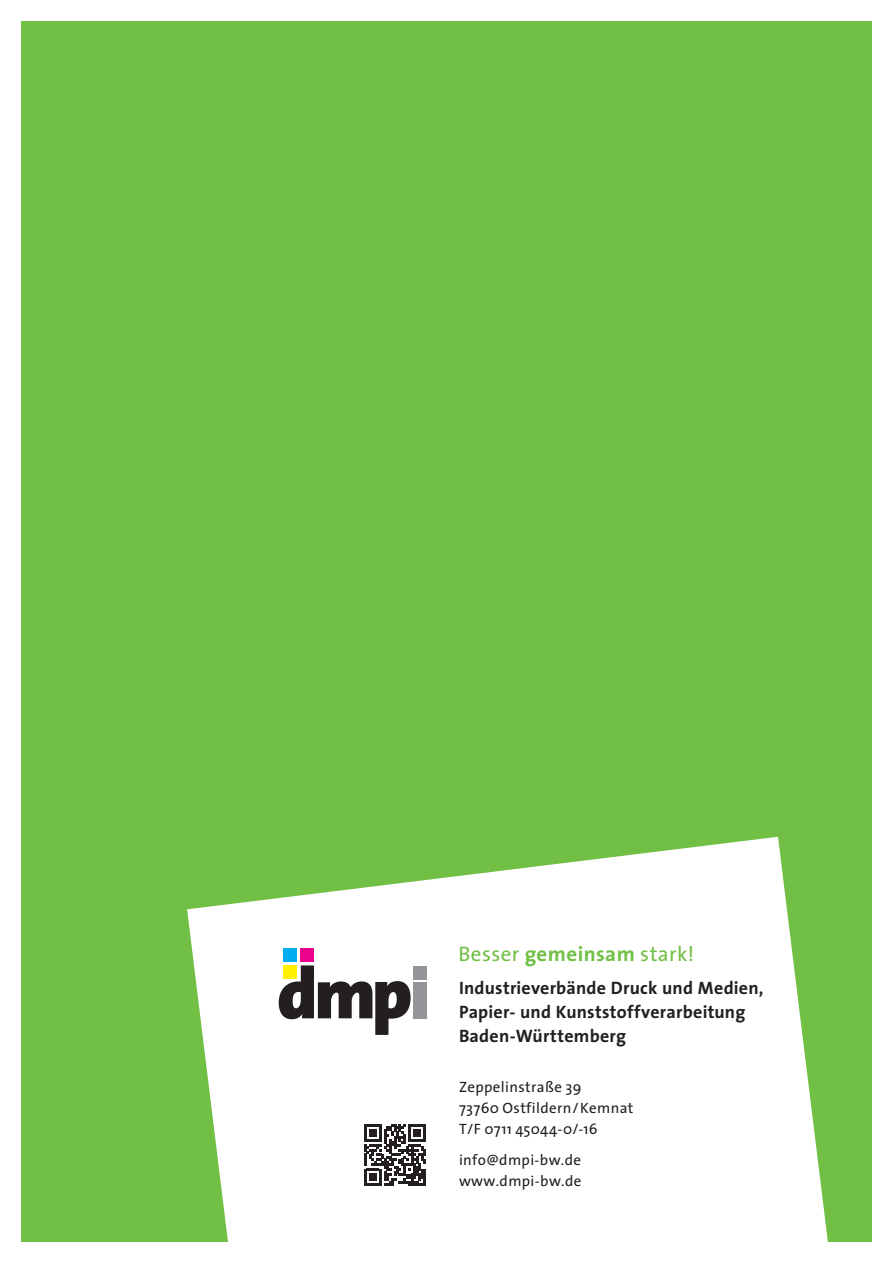
<style>
.page{position:relative;width:893px;height:1263px;background:#fff}
.page>*{position:absolute;margin:0;border:0;box-sizing:border-box;transform-origin:0 0}
.t1{font:21px "The Sans";letter-spacing:.02em;color:#71bf44}
.t2{font:700 18px/24px "The Sans";letter-spacing:.015em;color:#231f20}
.t3{font:15px "The Sans";letter-spacing:.025em;color:#231f20}
.s1{font-weight:700}
</style>
<div class="page">
<div style="left:21px;top:21px;width:851px;height:1221px;background:#71bf44"></div>
<svg style="left:187px;top:837px;width:641px;height:405px;fill:#fff"></svg>
<svg style="left:279px;top:965px;width:132px;height:70px;background:#9b9999"></svg>
<div style="left:284px;top:965px;width:13px;height:13px;background:#fff101"></div>
<div style="left:284px;top:948px;width:13px;height:13px;background:#00aeef"></div>
<div style="left:301px;top:948px;width:13px;height:13px;background:#ed028c"></div>
<div style="left:413px;top:982px;width:13px;height:36px;background:#939598"></div>
<div style="left:413px;top:966px;width:13px;height:13px;background:#939598"></div>
<svg style="left:360px;top:1120px;width:70px;height:70px;background:#908e8e"></svg>
<p class="t1" style="left:459px;top:937px;width:237px">Besser <span class="s1">gemeinsam</span> stark!</p>
<p class="t2" style="left:459px;top:976px;width:306px">Industrieverbände Druck und Medien,<br>Papier- und Kunststoffverarbeitung<br>Baden-Württemberg</p>
<p class="t3" style="left:459px;top:1074px;width:124px">Zeppelinstraße 39</p>
<p class="t3" style="left:459px;top:1095px;width:176px">73760 Ostfildern/Kemnat</p>
<p class="t3" style="left:459px;top:1116px;width:140px">T/F 0711 45044-0/-16</p>
<p class="t3" style="left:459px;top:1148px;width:124px">info@dmpi-bw.de</p>
<p class="t3" style="left:459px;top:1169px;width:124px">www.dmpi-bw.de</p>
</div>
